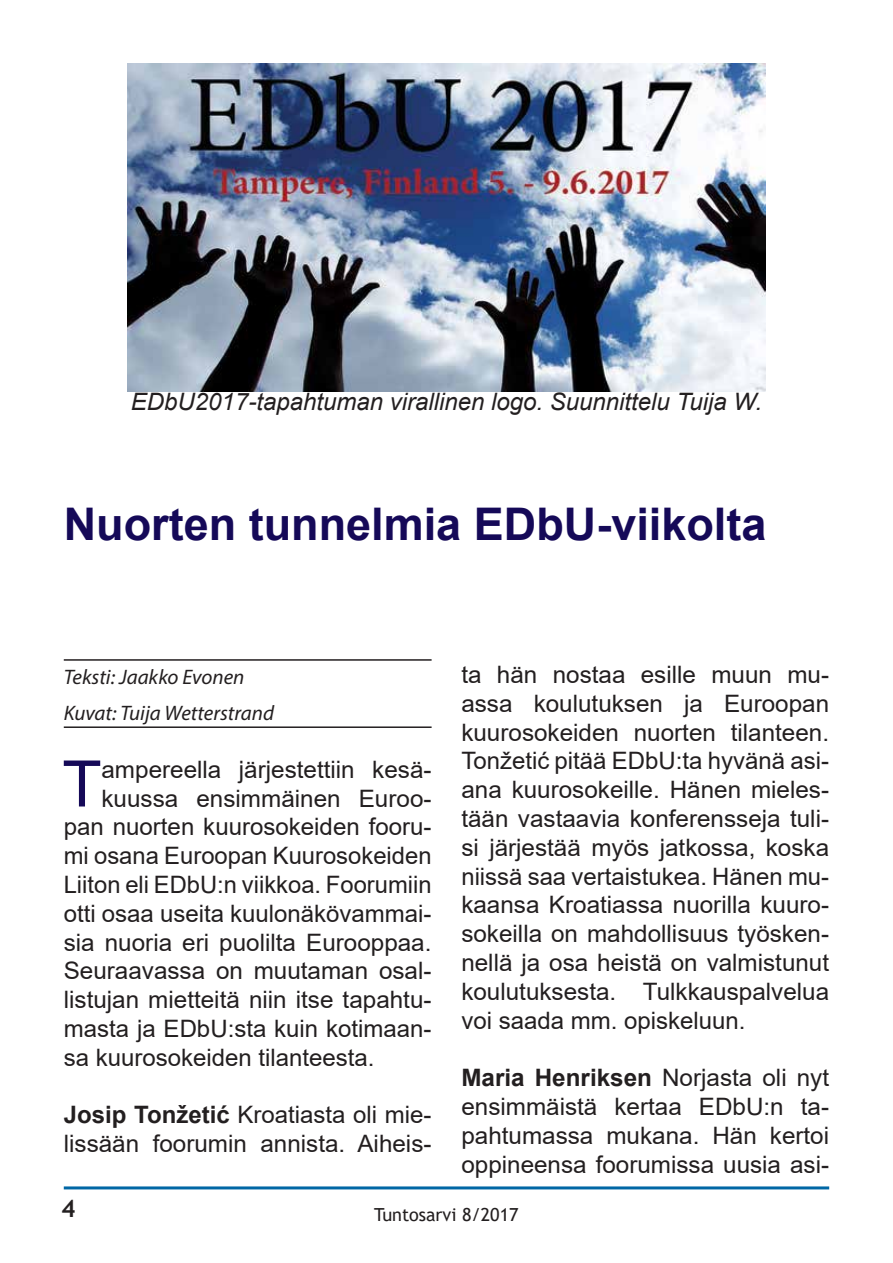
<style>
.page{position:relative;width:893px;height:1263px;background:#fff}
.page>*{position:absolute;margin:0;border:0;box-sizing:border-box;transform-origin:0 0}
.t1{font:64.2px "Arial";color:#150958}
.t2{font:700 45px "Arial";color:#150958}
.t3{font:24px/28.8px "Arial";color:#231f20;text-align:justify}
.t4{font:italic 24px "Arial";color:#231f20}
.t5{font:700 24px "Trebuchet MS";color:#231f20}
.t6{font:italic 21px/36px "Myriad Pro";color:#231f20}
.t7{font:18px "Trebuchet MS";color:#231f20}
.s1{font-weight:700}
</style>
<div class="page">
<hr style="left:64px;top:1186px;width:765px;height:3px;background:#0067a5">
<hr style="left:64px;top:659px;width:368px;height:2px;background:#231f20">
<hr style="left:64px;top:726px;width:368px;height:2px;background:#231f20">
<img style="left:128px;top:64px;width:637px;height:327px">
<p class="t4" style="left:131px;top:386px;width:633px">EDbU2017-tapahtuman virallinen logo. Suunnittelu Tuija W.</p>
<h2 class="t2" style="left:64px;top:492px;width:704px">Nuorten tunnelmia EDbU-viikolta</h2>
<p class="t6" style="left:64px;top:659px;width:212px">Teksti: Jaakko Evonen<br>Kuvat: Tuija Wetterstrand</p>
<h1 class="t1" style="left:62px;top:740px;width:41px">T</h1>
<p class="t3" style="left:102px;top:755px;width:332px">ampereella järjestettiin kesä-</p>
<p class="t3" style="left:102px;top:783px;width:332px">kuussa ensimmäinen Euroo-</p>
<p class="t3" style="left:64px;top:812px;width:369px">pan nuorten kuurosokeiden fooru-</p>
<p class="t3" style="left:64px;top:841px;width:369px">mi osana Euroopan Kuurosokeiden</p>
<p class="t3" style="left:64px;top:870px;width:369px">Liiton eli EDbU:n viikkoa. Foorumiin</p>
<p class="t3" style="left:64px;top:899px;width:369px">otti osaa useita kuulonäkövammai-</p>
<p class="t3" style="left:64px;top:927px;width:369px">sia nuoria eri puolilta Eurooppaa.</p>
<p class="t3" style="left:64px;top:956px;width:369px">Seuraavassa on muutaman osal-</p>
<p class="t3" style="left:64px;top:985px;width:369px">listujan mietteitä niin itse tapahtu-</p>
<p class="t3" style="left:64px;top:1014px;width:369px">masta ja EDbU:sta kuin kotimaan-</p>
<p class="t3" style="left:64px;top:1043px;width:312px">sa kuurosokeiden tilanteesta.</p>
<p class="t3" style="left:64px;top:1100px;width:369px"><span class="s1">Josip Tonžetić</span> Kroatiasta oli mie&shy;lissään foorumin annista. Aiheis-</p>
<p class="t3" style="left:461px;top:660px;width:369px">ta hän nostaa esille muun mu&shy;assa koulutuksen ja Euroopan kuurosokeiden nuorten tilanteen.<br>Tonžetić pitää EDbU:ta hyvänä asi&shy;ana kuurosokeille. Hänen mieles&shy;tään vastaavia konferensseja tuli&shy;si järjestää myös jatkossa, koska niissä saa vertaistukea. Hänen mu&shy;kaansa Kroatiassa nuorilla kuuro&shy;sokeilla on mahdollisuus työsken&shy;nellä ja osa heistä on valmistunut koulutuksesta. Tulkkauspalvelua voi saada mm. opiskeluun.</p>
<p class="t3" style="left:461px;top:1063px;width:369px"><span class="s1">Maria Henriksen</span> Norjasta oli nyt ensimmäistä kertaa EDbU:n ta&shy;pahtumassa mukana. Hän kertoi oppineensa foorumissa uusia asi-</p>
<p class="t5" style="left:62px;top:1193px;width:16px">4</p>
<p class="t7" style="left:374px;top:1203px;width:146px">Tuntosarvi 8/2017</p>
</div>
